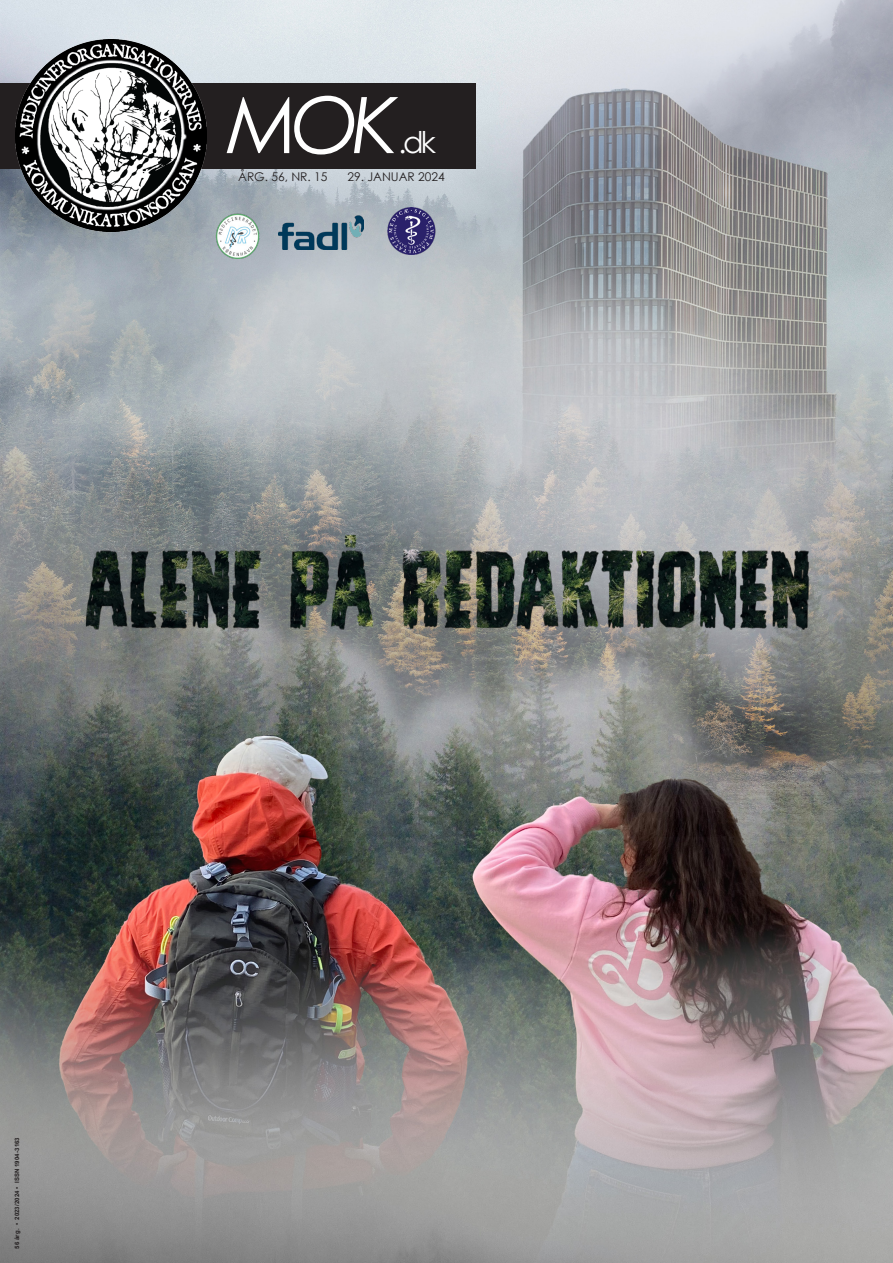
<style>
.page{position:relative;width:893px;height:1263px;background:#fff}
.page>*{position:absolute;margin:0;border:0;box-sizing:border-box;transform-origin:0 0}
.Brødtekst{font:italic 78px "Century Gothic";color:#fff}
.Brødtekst-2{font:30px "Century Gothic";color:#fff}
.Brødtekst-3{font:12px "Century Gothic";color:#231f20}
.Brødtekst-4{font:700 6px "Arial";letter-spacing:.025em;color:#231f20}
.s1{font-style:italic}
</style>
<div class="page">
<img style="left:1px;top:0;width:892px;height:1263px">
<div style="left:1px;top:83px;width:475px;height:86px;background:#231f20"></div>
<img style="left:215px;top:214px;width:45px;height:44px">
<img style="left:279px;top:213px;width:84px;height:36px">
<img style="left:372px;top:207px;width:78px;height:48px">
<img style="left:16px;top:40px;width:191px;height:191px">
<p class="Brødtekst" style="left:227px;top:70px;width:173px">MOK</p>
<p class="Brødtekst-3" style="left:238px;top:168px;width:91px">ÅRG. 56, NR. 15</p>
<p class="Brødtekst-3" style="left:347px;top:168px;width:99px">29. JANUAR 2024</p>
<p class="Brødtekst-2" style="left:400px;top:121px;width:37px"><span class="s1">.</span>dk</p>
<p class="Brødtekst-4" style="left:13px;top:1249px;width:113px;rotate:-90deg">56 årg. • 2023/2024 • ISSN 1904-3163</p>
</div>
